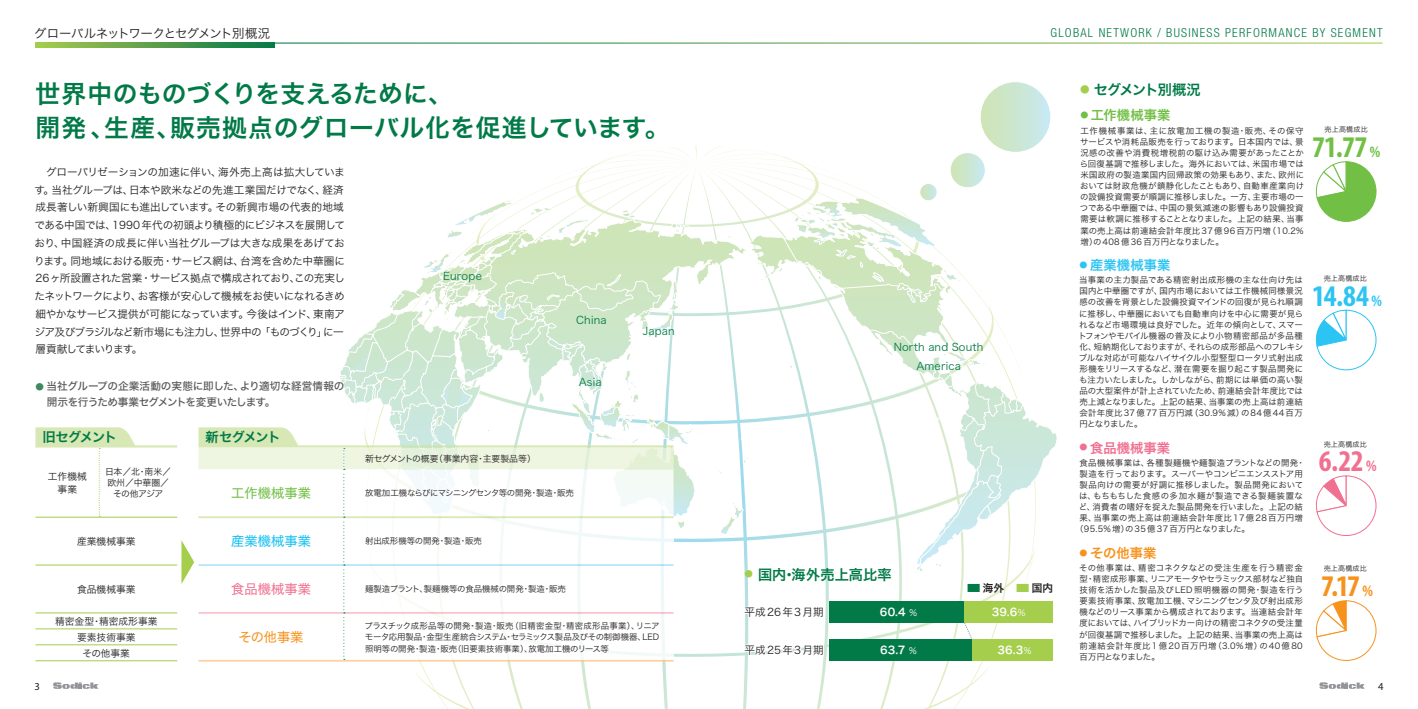
<style>
.page{position:relative;width:1418px;height:709px;background:#fff}
.page>*{position:absolute;margin:0;border:0;box-sizing:border-box;transform-origin:0 0}
.t1{font:700 condensed 30.12px "Myriad Pro";color:#71bf44}
.t2{font:700 condensed 30.12px "Myriad Pro";color:#2bc4f3}
.t3{font:700 condensed 30.12px "Myriad Pro";color:#f17091}
.t4{font:700 condensed 30.12px "Myriad Pro";color:#f7931d}
.t5{font:24.75px/33.6px "Hira Kaku Pro W6";letter-spacing:.015em;color:#017a47}
.t6{font:14.12px "Hira Kaku Std W6";color:#017a47}
.t7{font:14.12px "Hira Kaku Std W6";letter-spacing:-.065em;color:#017a47}
.t8{font:13.25px "Hira Kaku Std W6";letter-spacing:-.09em;color:#017a47}
.t9{font:13.25px "Hira Kaku Pro W6";letter-spacing:.005em;color:#71bf44}
.t10{font:13.25px "Hira Kaku Pro W6";letter-spacing:.005em;color:#2bc4f3}
.t11{font:13.25px "Hira Kaku Pro W6";letter-spacing:.005em;color:#f17091}
.t12{font:13.25px "Hira Kaku Pro W6";color:#f7931d}
.t13{font:13.25px "Hira Kaku Std W4";color:#71bf44}
.t14{font:13.25px "Hira Kaku Std W4";color:#15c0f2}
.t15{font:13.25px "Hira Kaku Std W4";color:#f17091}
.t16{font:13.25px "Hira Kaku Std W4";letter-spacing:-.015em;color:#f7931d}
.t17{font:300 condensed 12.38px "Helvetica Neue LT Std";letter-spacing:.1em;color:#017a47}
.t18{font:12.38px "Hira Kaku Std W3";letter-spacing:-.05em;color:#231f20}
.t19{font:10.62px/17.8px "Hira Kaku Pro W3";letter-spacing:-.045em;color:#231f20;text-align:justify}
.t20{font:10.62px/16px "Hira Kaku Std W5";letter-spacing:-.025em;color:#57585a}
.t21{font:10.62px/18.8px "Hira Kaku Pro W3";letter-spacing:.015em;color:#017a47;text-align:center}
.t22{font:10.62px "Hira Kaku Pro W6";letter-spacing:.01em;color:#fff}
.t23{font:10.62px "Hira Kaku Pro W3";letter-spacing:.125em;color:#231f20}
.t24{font:10.62px "Hira Kaku Pro W6";color:#231f20}
.t25{font:10.62px "Myriad Pro";color:#231f20}
.t26{font:9.75px/16px "Hira Kaku Std W3";color:#231f20;text-align:center}
.t27{font:8.88px "Hira Kaku Pro W3";letter-spacing:-.01em;color:#231f20}
.t28{font:8.88px/10.6px "Hira Kaku Std W3";letter-spacing:-.04em;color:#231f20;text-align:center}
.t29{font:8.38px/11.1px "Hira Kaku Pro W3";letter-spacing:.005em;color:#231f20;text-align:justify}
.t30{font:8.38px "Hira Kaku Pro W3";letter-spacing:.055em;color:#231f20}
.t31{font:8.38px "Hira Kaku Pro W3";letter-spacing:-.015em;color:#231f20}
.t32{font:8.38px "Hira Kaku Pro W3";letter-spacing:.04em;color:#231f20}
.t33{font:8.38px "Hira Kaku Pro W3";letter-spacing:-.055em;color:#231f20}
.t34{font:8.38px "Hira Kaku Pro W3";letter-spacing:.035em;color:#231f20}
.t35{font:8.38px "Hira Kaku Pro W3";letter-spacing:.03em;color:#231f20}
.t36{font:7.12px "Hira Kaku Pro W3";letter-spacing:.02em;color:#231f20}
.s1{font-size:9.62px;color:#a4ce4c}
.s2{font-size:16px}
.s3{font-size:8.5px;color:#3d8a5f}
.s4{color:#017a47}
.s5{color:#a4ce4c}
.s6{font-family:"Hira Kaku Pro W3";font-size:8.88px}
</style>
<div class="page">
<svg style="left:363px;top:145px;width:594px;height:564px"></svg>
<svg style="left:1023px;top:407px;width:34px;height:160px"></svg>
<svg style="left:352px;top:231px;width:61px;height:116px"></svg>
<svg style="left:374px;top:237px;width:649px;height:334px"></svg>
<svg style="left:746px;top:197px;width:215px;height:106px"></svg>
<svg style="left:413px;top:197px;width:285px;height:143px"></svg>
<svg style="left:963px;top:622px;width:9px;height:17px"></svg>
<div style="left:833px;top:601px;width:219px;height:21px;background:#a4ce4c"></div>
<div style="left:833px;top:639px;width:219px;height:21px;background:#a4ce4c"></div>
<svg style="left:743px;top:604px;width:82px;height:17px"></svg>
<svg style="left:743px;top:642px;width:82px;height:52px"></svg>
<div style="left:829px;top:601px;width:135px;height:21px;background:#017a47"></div>
<div style="left:829px;top:639px;width:142px;height:21px;background:#017a47"></div>
<svg style="left:35px;top:43px;width:239px;height:5px"></svg>
<hr style="left:198px;top:660px;width:146px;height:1px;background:#fdc689">
<hr style="left:344px;top:660px;width:329px;height:1px;background:#fdc689">
<svg style="left:1315px;top:161px;width:61px;height:61px"></svg>
<svg style="left:1315px;top:310px;width:61px;height:60px"></svg>
<svg style="left:1315px;top:475px;width:61px;height:61px"></svg>
<svg style="left:1315px;top:600px;width:61px;height:61px"></svg>
<div style="left:980px;top:82px;width:70px;height:70px;background:linear-gradient(to right,#d1e5b5,#c7e8f0);border-radius:35px"></div>
<div style="left:980px;top:81px;width:70px;height:71px;border:1px solid #fff;border-radius:50%"></div>
<svg style="left:950px;top:153px;width:35px;height:35px"></svg>
<div style="left:950px;top:152px;width:35px;height:36px;border:1px solid #fff;border-radius:50%"></div>
<svg style="left:919px;top:183px;width:18px;height:18px"></svg>
<div style="left:919px;top:183px;width:18px;height:18px;border:1px solid #fff;border-radius:50%"></div>
<hr style="left:35px;top:660px;width:64px;height:1px;background:#a4ce4c">
<hr style="left:99px;top:660px;width:78px;height:1px;background:#a4ce4c">
<svg style="left:35px;top:347px;width:665px;height:313px"></svg>
<svg style="left:53px;top:682px;width:46px;height:7px"></svg>
<svg style="left:1319px;top:682px;width:45px;height:7px"></svg>
<h3 class="t18" style="left:34px;top:24px;width:237px">グローバルネットワークとセグメント別概況</h3>
<h3 class="t17" style="left:1050px;top:25px;width:333px">GLOBAL NETWORK / BUSINESS PERFORMANCE BY SEGMENT</h3>
<h2 class="t5" style="left:35px;top:76px;width:636px">世界中のものづくりを支えるために、<br>開発、生産、販売拠点のグローバル化を促進しています。</h2>
<h3 class="t7" style="left:1080px;top:79px;width:122px"><span class="s1">●</span> セグメント別概況</h3>
<h3 class="t9" style="left:1080px;top:103px;width:92px"><sup>●</sup> 工作機械事業</h3>
<p class="t29" style="left:1079px;top:124px;width:226px">工作機械事業は、主に放電加工機の製造・販売、その保守サービスや消耗品販売を行っております。日本国内では、景況感の改善や消費税増税前の駆け込み需要があったことから回復基調で推移しました。海外においては、米国市場では米国政府の製造業国内回帰政策の効果もあり、また、欧州においては財政危機が鎮静化したこともあり、自動車産業向けの設備投資需要が順調に推移しました。一方、主要市場の一つである中華圏では、中国の景気減速の影響もあり設備投資需要は軟調に推移することとなりました。上記の結果、当事業の売上高は前連結会計年度比37億96百万円増（10.2%増）の408億36百万円となりました。</p>
<h3 class="t10" style="left:1079px;top:253px;width:93px"><sup>●</sup> 産業機械事業</h3>
<p class="t29" style="left:1078px;top:274px;width:226px">当事業の主力製品である精密射出成形機の主な仕向け先は国内と中華圏ですが、国内市場においては工作機械同様景況感の改善を背景とした設備投資マインドの回復が見られ順調に推移し、中華圏においても自動車向けを中心に需要が見られるなど市場環境は良好でした。近年の傾向として、スマートフォンやモバイル機器の普及により小物精密部品が多品種化、短納期化しておりますが、それらの成形部品へのフレキシブルな対応が可能なハイサイクル小型竪型ロータリ式射出成形機をリリースするなど、潜在需要を掘り起こす製品開発にも注力いたしました。しかしながら、前期には単価の高い製品の大型案件が計上されていたため、前連結会計年度比では売上減となりました。上記の結果、当事業の売上高は前連結会計年度比37億77百万円減（30.9%減）の84億44百万円となりました。</p>
<h3 class="t11" style="left:1079px;top:435px;width:92px"><sup>●</sup> 食品機械事業</h3>
<p class="t30" style="left:1079px;top:455px;width:227px">食品機械事業は、各種製麺機や麺製造プラントなどの開発・</p>
<p class="t31" style="left:1079px;top:466px;width:225px">製造を行っております。スーパーやコンビニエンスストア用</p>
<p class="t34" style="left:1079px;top:477px;width:225px">製品向けの需要が好調に推移しました。製品開発において</p>
<p class="t30" style="left:1079px;top:488px;width:225px">は、もちもちした食感の多加水麺が製造できる製麺装置な</p>
<p class="t29" style="left:1078px;top:501px;width:225px">ど、消費者の嗜好を捉えた製品開発を行いました。上記の結</p>
<p class="t32" style="left:1079px;top:510px;width:225px">果、当事業の売上高は前連結会計年度比17億28百万円増</p>
<p class="t35" style="left:1075px;top:522px;width:176px">（95.5%増）の35億37百万円となりました。</p>
<h3 class="t12" style="left:1079px;top:540px;width:78px"><sup>●</sup> その他事業</h3>
<p class="t29" style="left:1079px;top:561px;width:226px">その他事業は、精密コネクタなどの受注生産を行う精密金型・精密成形事業、リニアモータやセラミックス部材など独自技術を活かした製品及びLED照明機器の開発・製造を行う要素技術事業、放電加工機、マシニングセンタ及び射出成形機などのリース事業から構成されております。当連結会計年度においては、ハイブリッドカー向けの精密コネクタの受注量が回復基調で推移しました。上記の結果、当事業の売上高は前連結会計年度比1億20百万円増（3.0%増）の40億80百万円となりました。</p>
<p class="t36" style="left:1324px;top:123px;width:45px">売上高構成比</p>
<h1 class="t1" style="left:1311px;top:128px;width:70px">71.77 <span class="s2">%</span></h1>
<p class="t19" style="left:34px;top:162px;width:312px">　グローバリゼーションの加速に伴い、海外売上高は拡大しています。当社グループは、日本や欧米などの先進工業国だけでなく、経済成長著しい新興国にも進出しています。その新興市場の代表的地域である中国では、1990 年代の初頭より積極的にビジネスを展開しており、中国経済の成長に伴い当社グループは大きな成果をあげております。同地域における販売・サービス網は、台湾を含めた中華圏に26ヶ所設置された営業・サービス拠点で構成されており、この充実したネットワークにより、お客様が安心して機械をお使いになれるきめ細やかなサービス提供が可能になっています。今後はインド、東南アジア及びブラジルなど新市場にも注力し、世界中の 「ものづくり」に一層貢献してまいります。</p>
<p class="t20" style="left:47px;top:378px;width:299px;text-indent:-11px"><span class="s3">●</span> 当社グループの企業活動の実態に即した、より適切な経営情報の開示を行うため事業セグメントを変更いたします。</p>
<h3 class="t8" style="left:43px;top:427px;width:76px">旧セグメント</h3>
<h3 class="t8" style="left:206px;top:427px;width:77px">新セグメント</h3>
<p class="t26" style="left:48px;top:469px;width:40px;line-height:13.2px">工作機械事業</p>
<p class="t28" style="left:105px;top:466px;width:68px">日本／北・南米／欧州／中華圏／その他アジア</p>
<p class="t26" style="left:77px;top:533px;width:60px">産業機械事業</p>
<p class="t26" style="left:77px;top:581px;width:60px">食品機械事業</p>
<p class="t26" style="left:55px;top:613px;width:104px">精密金型・精密成形事業要素技術事業<br>その他事業</p>
<p class="t25" style="left:34px;top:679px;width:7px">3</p>
<p class="t25" style="left:1377px;top:679px;width:7px">4</p>
<p class="t21" style="left:443px;top:265px;width:40px">Europe</p>
<p class="t36" style="left:1323px;top:272px;width:45px">売上高構成比</p>
<h1 class="t2" style="left:1312px;top:277px;width:71px">14.84 <span class="s2">%</span></h1>
<p class="t21" style="left:576px;top:309px;width:32px">China</p>
<p class="t21" style="left:643px;top:321px;width:33px">Japan</p>
<p class="t21" style="left:893px;top:337px;width:91px">North and South<br>America</p>
<p class="t21" style="left:578px;top:372px;width:24px">Asia</p>
<p class="t36" style="left:1323px;top:437px;width:45px">売上高構成比</p>
<h1 class="t3" style="left:1318px;top:442px;width:59px">6.22 <span class="s2">%</span></h1>
<p class="t27" style="left:365px;top:451px;width:172px">新セグメントの概要（事業内容・主要製品等）</p>
<h3 class="t13" style="left:231px;top:483px;width:81px">工作機械事業</h3>
<p class="t33" style="left:365px;top:486px;width:210px">放電加工機ならびにマシニングセンタ等の開発・製造・販売</p>
<h3 class="t14" style="left:231px;top:531px;width:81px">産業機械事業</h3>
<p class="t29" style="left:365px;top:535px;width:118px">射出成形機等の開発・製造・販売</p>
<h3 class="t15" style="left:231px;top:579px;width:81px">食品機械事業</h3>
<p class="t29" style="left:365px;top:583px;width:202px">麺製造プラント、製麺機等の食品機械の開発・製造・販売</p>
<h3 class="t16" style="left:238px;top:627px;width:67px">その他事業</h3>
<p class="t29" style="left:364px;top:619px;width:297px;line-height:11.5px">プラスチック成形品等の開発・製造・販売（旧精密金型・精密成形品事業）、リニアモータ応用製品・金型生産統合システム・セラミックス製品及びその制御機器、LED照明等の開発・製造・販売（旧要素技術事業）、放電加工機のリース等</p>
<p class="t36" style="left:1323px;top:562px;width:45px">売上高構成比</p>
<h3 class="t6" style="left:744px;top:563px;width:149px"><sup>●</sup> 国内・海外売上高比率</h3>
<p class="t23" style="left:744px;top:602px;width:81px">平成26年3月期</p>
<p class="t23" style="left:744px;top:640px;width:81px">平成25年3月期</p>
<h1 class="t4" style="left:1320px;top:567px;width:53px">7.17 <span class="s2">%</span></h1>
<p class="t24" style="left:965px;top:578px;width:89px"><span class="s4">■</span>海外　<span class="s5">■</span>国内</p>
<p class="t22" style="left:991px;top:602px;width:36px">39.6<span class="s6">％</span></p>
<p class="t22" style="left:997px;top:640px;width:36px">36.3<span class="s6">％</span></p>
<p class="t22" style="left:880px;top:602px;width:39px">60.4 <span class="s6">％</span></p>
<p class="t22" style="left:880px;top:640px;width:39px">63.7 <span class="s6">％</span></p>
</div>
